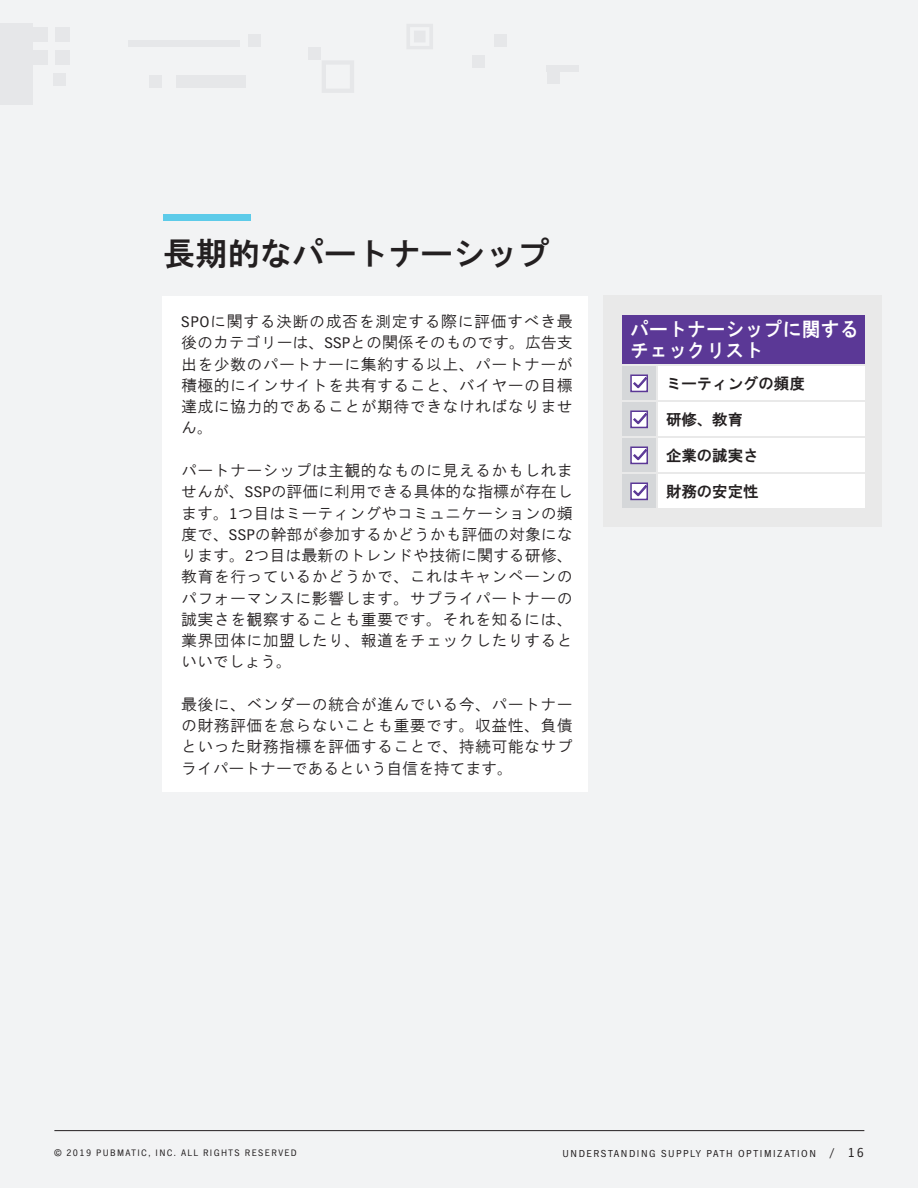
<style>
.page{position:relative;width:918px;height:1188px;background:#f2f3f4}
.page>*{position:absolute;margin:0;border:0;box-sizing:border-box;transform-origin:0 0}
.t1{font:31.95px "HG Gothic E";letter-spacing:.01em;color:#231f20}
.t2{font:19.2px/21.3px "HG Gothic E";letter-spacing:.05em;color:#fff;scale:.95 1}
.t3{font:15.9px/21.3px "HG Gothic M";letter-spacing:.025em;color:#231f20;text-align:justify}
.t4{font:15.45px "HG Gothic E";color:#231f20}
.t5{font:10.5px "TV Nord EF";letter-spacing:.14em;color:#231f20}
.t6{font:9.75px "TV Nord EF";letter-spacing:.14em;color:#231f20}
.s1{font-family:"TV Nord EF"}
.s2{font-size:11.25px}
.s3{font-size:13.5px}
</style>
<div class="page">
<div style="left:547px;top:71px;width:13px;height:13px;background:#e6e7e9"></div>
<div style="left:53px;top:73px;width:13px;height:13px;background:#e6e7e9"></div>
<div style="left:248px;top:34px;width:13px;height:13px;background:#e6e7e9"></div>
<svg style="left:322px;top:61px;width:32px;height:32px"></svg>
<div style="left:309px;top:47px;width:12px;height:13px;background:#e6e7e9"></div>
<div style="left:177px;top:75px;width:69px;height:13px;background:#e6e7e9"></div>
<div style="left:149px;top:75px;width:13px;height:13px;background:#e6e7e9"></div>
<div style="left:128px;top:41px;width:112px;height:6px;background:#e6e7e9"></div>
<div style="left:547px;top:65px;width:32px;height:6px;background:#e6e7e9"></div>
<div style="left:494px;top:35px;width:13px;height:12px;background:#e6e7e9"></div>
<div style="left:472px;top:55px;width:13px;height:13px;background:#e6e7e9"></div>
<svg style="left:407px;top:24px;width:26px;height:25px"></svg>
<div style="left:33px;top:28px;width:14px;height:14px;background:#e6e7e9"></div>
<div style="left:55px;top:28px;width:14px;height:14px;background:#e6e7e9"></div>
<div style="left:55px;top:50px;width:14px;height:14px;background:#e6e7e9"></div>
<div style="left:33px;top:50px;width:14px;height:14px;background:#e6e7e9"></div>
<div style="left:0;top:24px;width:33px;height:81px;background:#e6e7e9"></div>
<hr style="left:54px;top:1130px;width:810px;height:1px;background:#231f20">
<div style="left:162px;top:296px;width:426px;height:496px;background:#fff"></div>
<div style="left:163px;top:215px;width:88px;height:6px;background:#5dcbe9"></div>
<div style="left:604px;top:296px;width:278px;height:231px;background:#e9e9e9"></div>
<div style="left:658px;top:366px;width:207px;height:34px;background:#fff"></div>
<div style="left:622px;top:366px;width:34px;height:34px;background:#d5d7d9"></div>
<div style="left:622px;top:315px;width:243px;height:49px;background:#5b3896"></div>
<div style="left:658px;top:402px;width:207px;height:34px;background:#fff"></div>
<div style="left:658px;top:438px;width:207px;height:34px;background:#fff"></div>
<div style="left:622px;top:402px;width:34px;height:34px;background:#d5d7d9"></div>
<div style="left:622px;top:438px;width:34px;height:34px;background:#d5d7d9"></div>
<div style="left:658px;top:474px;width:207px;height:34px;background:#fff"></div>
<div style="left:622px;top:474px;width:34px;height:34px;background:#d5d7d9"></div>
<svg style="left:630px;top:375px;width:18px;height:17px"></svg>
<svg style="left:633px;top:377px;width:14px;height:11px"></svg>
<svg style="left:630px;top:411px;width:18px;height:17px"></svg>
<svg style="left:633px;top:413px;width:14px;height:11px"></svg>
<svg style="left:630px;top:483px;width:18px;height:17px"></svg>
<svg style="left:633px;top:485px;width:14px;height:11px"></svg>
<svg style="left:630px;top:447px;width:18px;height:17px"></svg>
<svg style="left:633px;top:449px;width:14px;height:11px"></svg>
<h1 class="t1" style="left:163px;top:237px;width:388px">長期的なパートナーシップ</h1>
<p class="t3" style="left:181px;top:311px;width:393px"><span class="s1">SPO</span>に関する決断の成否を測定する際に評価すべき最後のカテゴリーは、<span class="s1">SSP</span>との関係そのものです。広告支出を少数のパートナーに集約する以上、パートナーが積極的にインサイトを共有すること、バイヤーの目標達成に協力的であることが期待できなければなりません。</p>
<p class="t3" style="left:181px;top:460px;width:393px">パートナーシップは主観的なものに見えるかもしれませんが、<span class="s1">SSP</span>の評価に利用できる具体的な指標が存在します。<span class="s1">1</span>つ目はミーティングやコミュニケーションの頻度で、<span class="s1">SSP</span>の幹部が参加するかどうかも評価の対象になります。<span class="s1">2</span>つ目は最新のトレンドや技術に関する研修、教育を行っているかどうかで、これはキャンペーンのパフォーマンスに影響します。サプライパートナーの誠実さを観察することも重要です。それを知るには、業界団体に加盟したり、報道をチェックしたりするといいでしょう。</p>
<p class="t3" style="left:181px;top:693px;width:393px">最後に、ベンダーの統合が進んでいる今、パートナーの財務評価を怠らないことも重要です。収益性、負債といった財務指標を評価することで、持続可能なサプライパートナーであるという自信を持てます。</p>
<p class="t2" style="left:630px;top:318px;width:242px">パートナーシップに関するチェックリスト</p>
<p class="t4" style="left:666px;top:375px;width:140px">ミーティングの頻度</p>
<p class="t4" style="left:666px;top:411px;width:79px">研修、教育</p>
<p class="t4" style="left:666px;top:447px;width:94px">企業の誠実さ</p>
<p class="t4" style="left:666px;top:483px;width:94px">財務の安定性</p>
<p class="t6" style="left:54px;top:1147px;width:244px">© 2019 PUBMATIC, INC. ALL RIGHTS RESERVED</p>
<p class="t5" style="left:563px;top:1148px;width:303px">UNDERSTANDING SUPPLY PATH OPTIMIZATION <span class="s2">/</span> <span class="s3">16</span></p>
</div>
